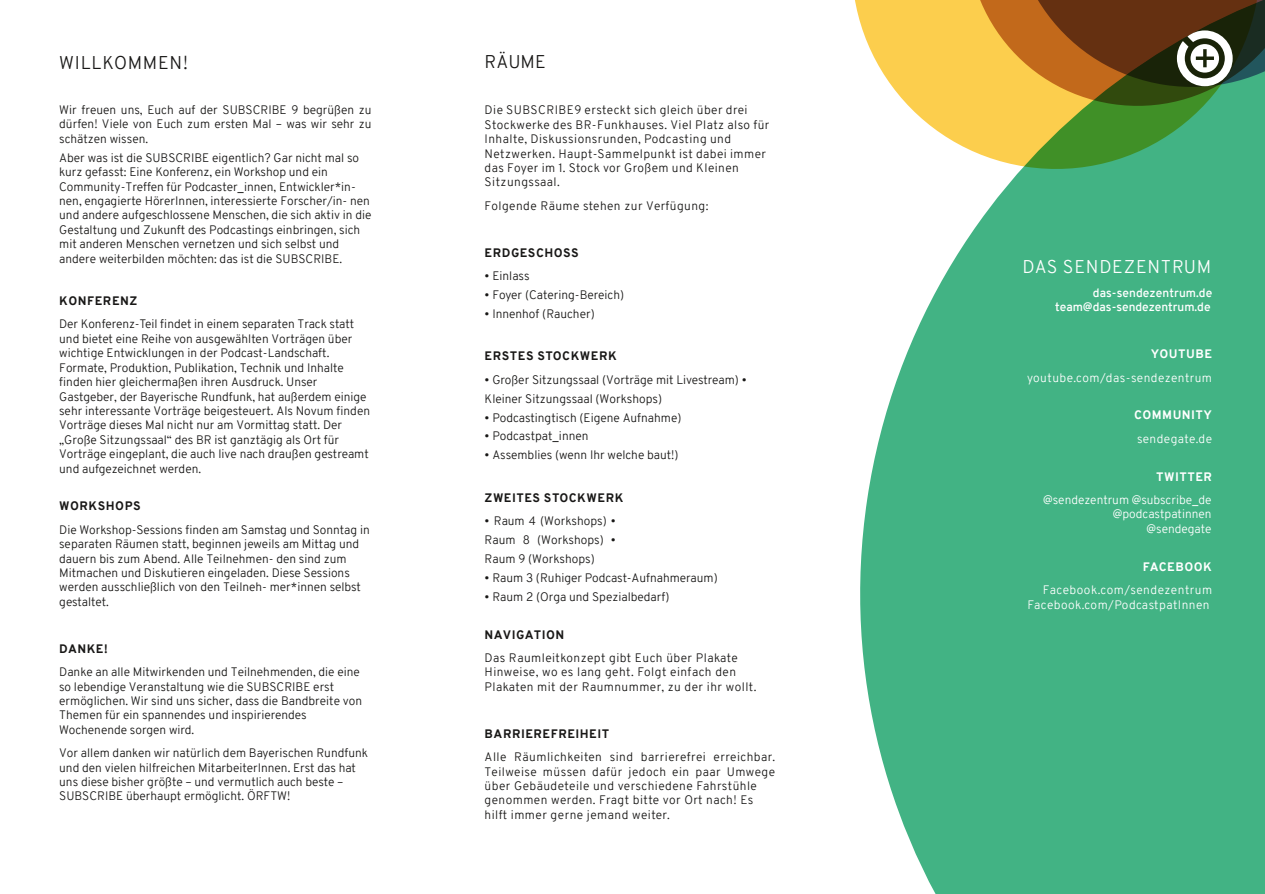
<style>
.page{position:relative;width:1265px;height:894px;background:#fff}
.page>*{position:absolute;margin:0;border:0;box-sizing:border-box;transform-origin:0 0}
.t1{font:300 18px "Overpass";letter-spacing:.04em;color:#181716}
.t2{font:300 18px "Overpass";letter-spacing:.04em;color:#fff}
.t3{font:300 12px/14.4px "Overpass";color:#181716}
.t4{font:300 12px/14.4px "Overpass";letter-spacing:.035em;color:#181716}
.t5{font:300 12px/14.4px "Overpass";letter-spacing:.03em;color:#fff;text-align:right}
.t6{font:700 12px "Overpass";letter-spacing:.035em;color:#181716}
.t7{font:300 12px/14.4px "Overpass";color:#fff;text-align:right}
.t8{font:12px/14.4px "Overpass";color:#fff;text-align:right}
.t9{font:700 12px "Overpass";letter-spacing:.035em;color:#fff}
</style>
<div class="page">
<svg style="left:860px;top:106px;width:404px;height:787px;background:#54ba90"></svg>
<svg style="left:855px;top:0;width:405px;height:169px"></svg>
<svg style="left:967px;top:0;width:297px;height:106px;background:#8a6b30"></svg>
<h1 class="t1" style="left:59px;top:55px;width:130px">WILLKOMMEN!</h1>
<p class="t3" style="left:59px;top:104px;width:314px;text-align:justify">Wir freuen uns, Euch auf der SUBSCRIBE 9 begrüßen zu dürfen! Viele von Euch zum ersten Mal – was wir sehr zu schätzen wissen.</p>
<p class="t3" style="left:59px;top:151px;width:314px">Aber was ist die SUBSCRIBE eigentlich? Gar nicht mal so kurz gefasst: Eine Konferenz, ein Workshop und ein Community-Treffen für Podcaster_innen, Entwickler*in&shy;nen, engagierte HörerInnen, interessierte Forscher/in- nen und andere aufgeschlossene Menschen, die sich aktiv in die Gestaltung und Zukunft des Podcastings einbringen, sich mit anderen Menschen vernetzen und sich selbst und andere weiterbilden möchten: das ist die SUBSCRIBE.</p>
<p class="t6" style="left:59px;top:296px;width:80px">KONFERENZ</p>
<p class="t3" style="left:59px;top:318px;width:312px">Der Konferenz-Teil findet in einem separaten Track statt und bietet eine Reihe von ausgewählten Vorträgen über wichtige Entwicklungen in der Podcast-Landschaft.<br>Formate, Produktion, Publikation, Technik und Inhalte finden hier gleichermaßen ihren Ausdruck. Unser Gastgeber, der Bayerische Rundfunk, hat außerdem einige sehr interessante Vorträge beigesteuert. Als Novum finden Vorträge dieses Mal nicht nur am Vormittag statt. Der „Große Sitzungssaal“ des BR ist ganztägig als Ort für Vorträge eingeplant, die auch live nach draußen gestreamt und aufgezeichnet werden.</p>
<p class="t6" style="left:59px;top:501px;width:83px">WORKSHOPS</p>
<p class="t3" style="left:59px;top:523px;width:312px">Die Workshop-Sessions finden am Samstag und Sonntag in separaten Räumen statt, beginnen jeweils am Mittag und dauern bis zum Abend. Alle Teilnehmen- den sind zum Mitmachen und Diskutieren eingeladen. Diese Sessions werden ausschließlich von den Teilneh- mer*innen selbst gestaltet.</p>
<p class="t6" style="left:59px;top:643px;width:50px">DANKE!</p>
<p class="t3" style="left:59px;top:665px;width:304px">Danke an alle Mitwirkenden und Teilnehmenden, die eine so lebendige Veranstaltung wie die SUBSCRIBE erst ermöglichen. Wir sind uns sicher, dass die Bandbreite von Themen für ein spannendes und inspirierendes Wochenende sorgen wird.</p>
<p class="t3" style="left:59px;top:746px;width:310px">Vor allem danken wir natürlich dem Bayerischen Rundfunk und den vielen hilfreichen MitarbeiterInnen. Erst das hat uns diese bisher größte – und vermutlich auch beste – SUBSCRIBE überhaupt ermöglicht. ÖRFTW!</p>
<h1 class="t1" style="left:484px;top:54px;width:63px">RÄUME</h1>
<p class="t4" style="left:484px;top:104px;width:286px">Die SUBSCRIBE9 ersteckt sich gleich über drei Stockwerke des BR-Funkhauses. Viel Platz also für Inhalte, Diskussionsrunden, Podcasting und Netzwerken. Haupt-Sammelpunkt ist dabei immer das Foyer im 1. Stock vor Großem und Kleinen Sitzungssaal.</p>
<p class="t4" style="left:484px;top:199px;width:225px">Folgende Räume stehen zur Verfügung:</p>
<p class="t6" style="left:484px;top:247px;width:96px">ERDGESCHOSS</p>
<p class="t3" style="left:484px;top:270px;width:47px">• Einlass</p>
<p class="t3" style="left:484px;top:289px;width:141px">• Foyer (Catering-Bereich)</p>
<p class="t3" style="left:484px;top:307px;width:112px">• Innenhof (Raucher)</p>
<p class="t6" style="left:484px;top:351px;width:134px">ERSTES STOCKWERK</p>
<p class="t3" style="left:484px;top:371px;width:264px;line-height:18.9px">• Großer Sitzungssaal (Vorträge mit Livestream) •<br>Kleiner Sitzungssaal (Workshops)</p>
<p class="t3" style="left:484px;top:411px;width:198px">• Podcastingtisch (Eigene Aufnahme)</p>
<p class="t3" style="left:484px;top:430px;width:105px">• Podcastpat_innen</p>
<p class="t3" style="left:484px;top:449px;width:195px">• Assemblies (wenn Ihr welche baut!)</p>
<p class="t6" style="left:484px;top:492px;width:140px">ZWEITES STOCKWERK</p>
<p class="t3" style="left:484px;top:512px;width:133px;line-height:18.9px;text-align:justify">• Raum 4 (Workshops) • Raum 8 (Workshops) • Raum 9 (Workshops)</p>
<p class="t3" style="left:484px;top:571px;width:235px">• Raum 3 (Ruhiger Podcast-Aufnahmeraum)</p>
<p class="t3" style="left:484px;top:590px;width:186px">• Raum 2 (Orga und Spezialbedarf)</p>
<p class="t6" style="left:484px;top:629px;width:81px">NAVIGATION</p>
<p class="t4" style="left:484px;top:651px;width:273px">Das Raumleitkonzept gibt Euch über Plakate<br>Hinweise, wo es lang geht. Folgt einfach den<br>Plakaten mit der Raumnummer, zu der ihr wollt.</p>
<p class="t6" style="left:484px;top:728px;width:126px">BARRIEREFREIHEIT</p>
<p class="t4" style="left:484px;top:750px;width:292px">Alle Räumlichkeiten sind barrierefrei erreichbar.<br>Teilweise müssen dafür jedoch ein paar Umwege über Gebäudeteile und verschiedene Fahrstühle genommen werden. Fragt bitte vor Ort nach! Es hilft immer gerne jemand weiter.</p>
<h1 class="t2" style="left:1022px;top:260px;width:190px">DAS SENDEZENTRUM</h1>
<p class="t8" style="left:1055px;top:286px;width:158px">das-sendezentrum.de team@das-sendezentrum.de</p>
<p class="t9" style="left:1150px;top:349px;width:63px">YOUTUBE</p>
<p class="t5" style="left:1027px;top:371px;width:186px">youtube.com/das-sendezentrum</p>
<p class="t9" style="left:1134px;top:410px;width:79px">COMMUNITY</p>
<p class="t5" style="left:1137px;top:432px;width:76px">sendegate.de</p>
<p class="t9" style="left:1156px;top:471px;width:57px">TWITTER</p>
<p class="t7" style="left:1043px;top:493px;width:170px">@sendezentrum @subscribe_de @podcastpatinnen<br>@sendegate</p>
<p class="t9" style="left:1142px;top:561px;width:71px">FACEBOOK</p>
<p class="t5" style="left:1027px;top:583px;width:186px">Facebook.com/sendezentrum<br>Facebook.com/PodcastpatInnen</p>
</div>
